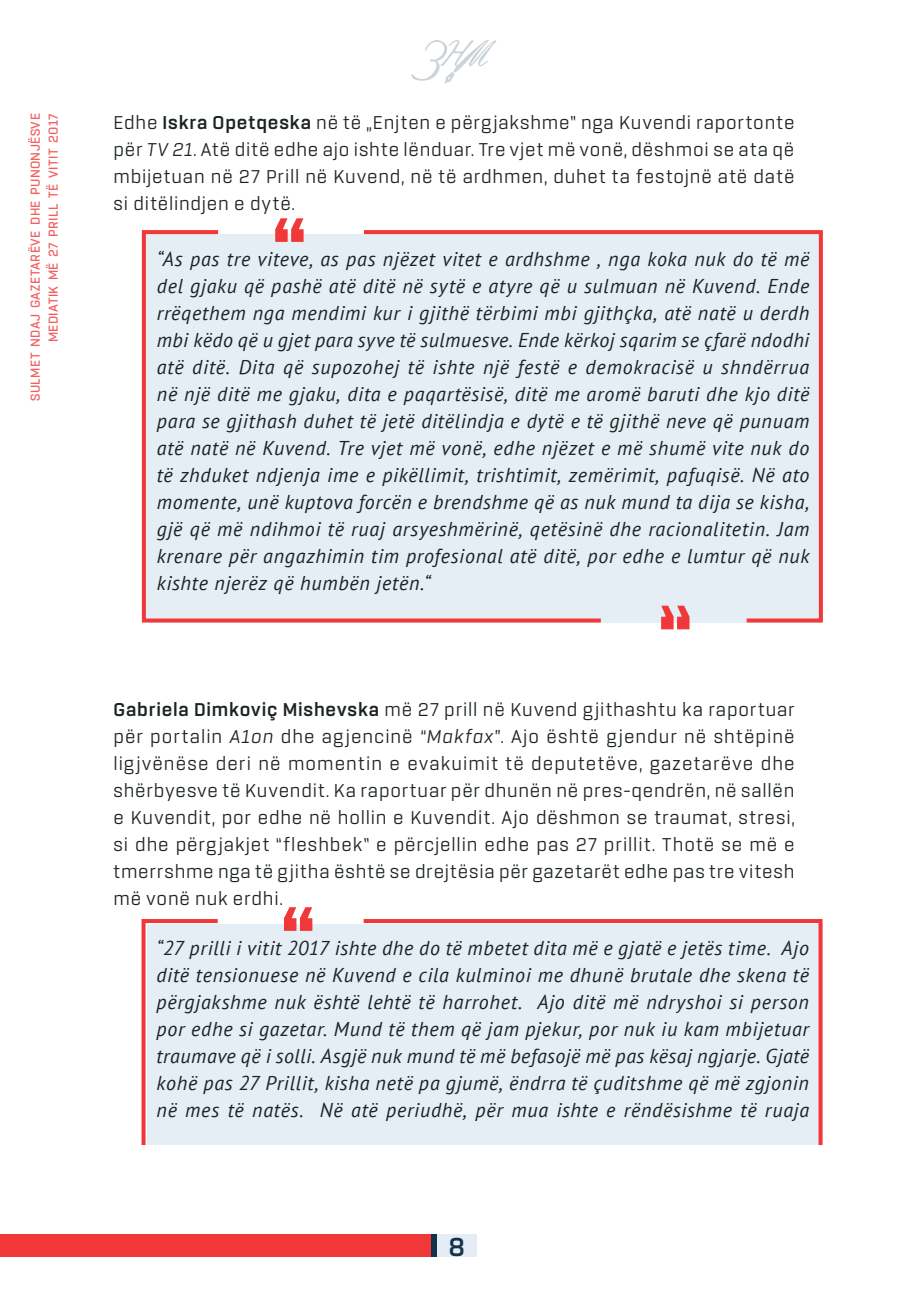
<style>
.page{position:relative;width:908px;height:1304px;background:#fff}
.page>*{position:absolute;margin:0;border:0;box-sizing:border-box;transform-origin:0 0}
.t1{font:700 28px "Rogan";color:#13334c}
.Body_Text{font:italic 20px/27px "PT Sans";letter-spacing:.035em;color:#1d2323;text-align:justify}
.Body_Text-2{font:20px/27px "Rogan";letter-spacing:.04em;color:#1d2323;text-align:justify}
.t2{font:600 14px/18px "Rogan";letter-spacing:.035em;color:#ef3837;text-align:right}
.s1{font-weight:700}
.s2{font-style:italic}
</style>
<div class="page">
<div style="left:431px;top:1234px;width:45px;height:23px;background:#e4ecf5"></div>
<div style="left:0;top:1234px;width:431px;height:23px;background:#ef3837"></div>
<div style="left:431px;top:1234px;width:6px;height:23px;background:#13334c"></div>
<svg style="left:411px;top:40px;width:85px;height:44px"></svg>
<div style="left:141px;top:229px;width:682px;height:395px;background:#e5edf5"></div>
<svg style="left:275px;top:218px;width:28px;height:24px"></svg>
<div style="left:141px;top:918px;width:682px;height:227px;background:#e5edf5"></div>
<svg style="left:284px;top:907px;width:28px;height:24px"></svg>
<svg style="left:660px;top:606px;width:29px;height:23px"></svg>
<p class="t2" style="left:26px;top:401px;width:289px;rotate:-90deg">SULMET NDAJ GAZETARËVE DHE PUNONJËSVE<br>MEDIATIK MË 27 PRILL TË VITIT 2017</p>
<p class="Body_Text-2" style="left:113px;top:109px;width:682px">Edhe <span class="s1">Iskra Opetqeska</span> në të „Enjten e përgjakshme” nga Kuvendi raportonte për <span class="s2">TV 21</span>. Atë ditë edhe ajo ishte lënduar. Tre vjet më vonë, dëshmoi se ata që mbijetuan në 27 Prill në Kuvend, në të ardhmen, duhet ta festojnë atë datë si ditëlindjen e dytë.</p>
<p class="Body_Text" style="left:157px;top:245px;width:654px">“As pas tre viteve, as pas njëzet vitet e ardhshme , nga koka nuk do të më del gjaku që pashë atë ditë në sytë e atyre që u sulmuan në Kuvend. Ende rrëqethem nga mendimi kur i gjithë tërbimi mbi gjithçka, atë natë u derdh mbi këdo që u gjet para syve të sulmuesve. Ende kërkoj sqarim se çfarë ndodhi atë ditë. Dita që supozohej të ishte një festë e demokracisë u shndërrua në një ditë me gjaku, dita e paqartësisë, ditë me aromë baruti dhe kjo ditë para se gjithash duhet të jetë ditëlindja e dytë e të gjithë neve që punuam atë natë në Kuvend. Tre vjet më vonë, edhe njëzet e më shumë vite nuk do të zhduket ndjenja ime e pikëllimit, trishtimit, zemërimit, pafuqisë. Në ato momente, unë kuptova forcën e brendshme që as nuk mund ta dija se kisha, gjë që më ndihmoi të ruaj arsyeshmërinë, qetësinë dhe racionalitetin. Jam krenare për angazhimin tim profesional atë ditë, por edhe e lumtur që nuk kishte njerëz që humbën jetën.“</p>
<p class="Body_Text-2" style="left:113px;top:696px;width:682px"><span class="s1">Gabriela Dimkoviç Mishevska</span> më 27 prill në Kuvend gjithashtu ka raportuar për portalin <span class="s2">A1on</span> dhe agjencinë <span class="s2">“Makfax”</span>. Ajo është gjendur në shtëpinë ligjvënëse deri në momentin e evakuimit të deputetëve, gazetarëve dhe shërbyesve të Kuvendit. Ka raportuar për dhunën në pres-qendrën, në sallën e Kuvendit, por edhe në hollin e Kuvendit. Ajo dëshmon se traumat, stresi, si dhe përgjakjet “fleshbek” e përcjellin edhe pas 27 prillit. Thotë se më e tmerrshme nga të gjitha është se drejtësia për gazetarët edhe pas tre vitesh më vonë nuk erdhi.</p>
<p class="Body_Text" style="left:156px;top:934px;width:654px">“27 prilli i vitit 2017 ishte dhe do të mbetet dita më e gjatë e jetës time. Ajo ditë tensionuese në Kuvend e cila kulminoi me dhunë brutale dhe skena të përgjakshme nuk është lehtë të harrohet. Ajo ditë më ndryshoi si person por edhe si gazetar. Mund të them që jam pjekur, por nuk iu kam mbijetuar traumave që i solli. Asgjë nuk mund të më befasojë më pas kësaj ngjarje. Gjatë kohë pas 27 Prillit, kisha netë pa gjumë, ëndrra të çuditshme që më zgjonin në mes të natës. Në atë periudhë, për mua ishte e rëndësishme të ruaja</p>
<p class="t1" style="left:448px;top:1231px;width:18px">8</p>
</div>
